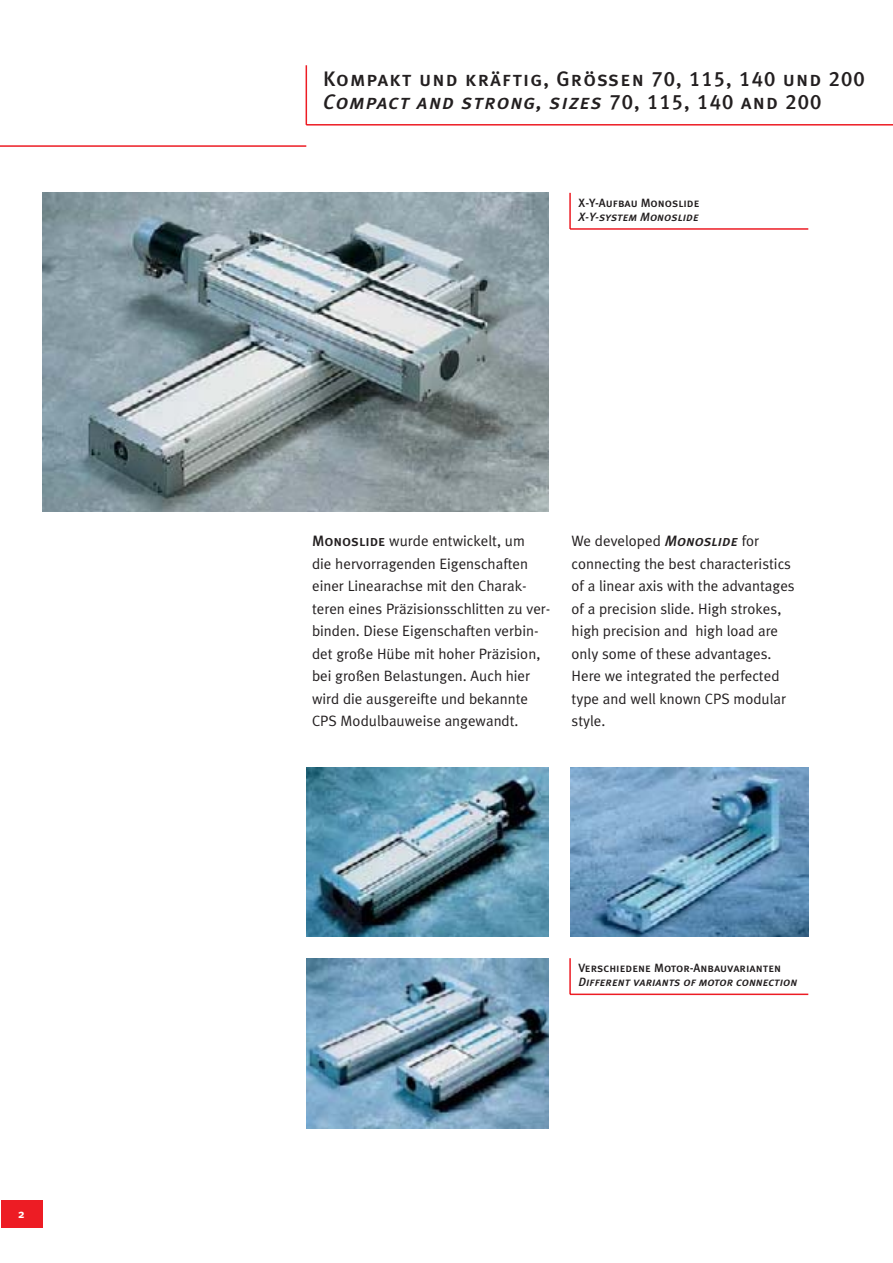
<style>
.page{position:relative;width:893px;height:1263px;background:#fff}
.page>*{position:absolute;margin:0;border:0;box-sizing:border-box;transform-origin:0 0}
.t1{font:21px/22.5px "Meta Plus Medium Caps";letter-spacing:.055em;color:#231f20}
.t2{font:15px/22.5px "Meta Plus Normal";color:#231f20}
.t3{font:italic 12px "Meta Plus Medium Caps";color:#231f20}
.t4{font:12px "Meta Plus Medium Caps";color:#231f20}
.t5{font:700 12px "Meta Plus";color:#fff}
.s1{font-style:italic}
.s2{font-family:"Meta Plus Medium Caps"}
.s3{font-family:"Meta Plus Medium Caps";font-style:italic}
</style>
<div class="page">
<hr style="left:1px;top:145px;width:305px;height:2px;background:#ed1c24">
<hr style="left:306px;top:124px;width:586px;height:2px;background:#ed1c24">
<hr style="left:305px;top:65px;width:2px;height:60px;background:#ed1c24">
<div style="left:1px;top:1201px;width:42px;height:27px;background:#ed1c24"></div>
<img style="left:43px;top:193px;width:506px;height:319px">
<img style="left:306px;top:767px;width:243px;height:170px">
<img style="left:306px;top:959px;width:243px;height:169px">
<img style="left:570px;top:767px;width:238px;height:170px">
<hr style="left:570px;top:228px;width:238px;height:2px;background:#ed1c24">
<hr style="left:569px;top:193px;width:2px;height:36px;background:#ed1c24">
<hr style="left:570px;top:994px;width:238px;height:1px;background:#ed1c24">
<hr style="left:569px;top:958px;width:2px;height:36px;background:#ed1c24">
<p class="t5" style="left:18px;top:1209px;width:8px">2</p>
<h1 class="t1" style="left:323px;top:68px;width:543px">Kompakt und kräftig, Größen 70, 115, 140 und 200<br><span class="s1">Compact and strong, sizes</span> 70, 115, 140 and 200</h1>
<p class="t4" style="left:578px;top:195px;width:122px">X-Y-Aufbau Monoslide</p>
<p class="t3" style="left:578px;top:210px;width:122px">X-Y-system Monoslide</p>
<p class="t2" style="left:312px;top:531px;width:240px"><span class="s2">Monoslide</span> wurde entwickelt, um<br>die hervorragenden Eigenschaften einer Linearachse mit den Charak&shy;teren eines Präzisionsschlitten zu ver&shy;binden. Diese Eigenschaften verbin&shy;det große Hübe mit hoher Präzision, bei großen Belastungen. Auch hier wird die ausgereifte und bekannte CPS Modulbauweise angewandt.</p>
<p class="t2" style="left:571px;top:531px;width:225px">We developed <span class="s3">Monoslide</span> for connecting the best characteristics of a linear axis with the advantages of a precision slide. High strokes, high precision and high load are only some of these advantages.<br>Here we integrated the perfected type and well known CPS modular style.</p>
<p class="t4" style="left:578px;top:961px;width:204px">Verschiedene Motor-Anbauvarianten</p>
<p class="t3" style="left:578px;top:975px;width:220px">Different variants of motor connection</p>
</div>
